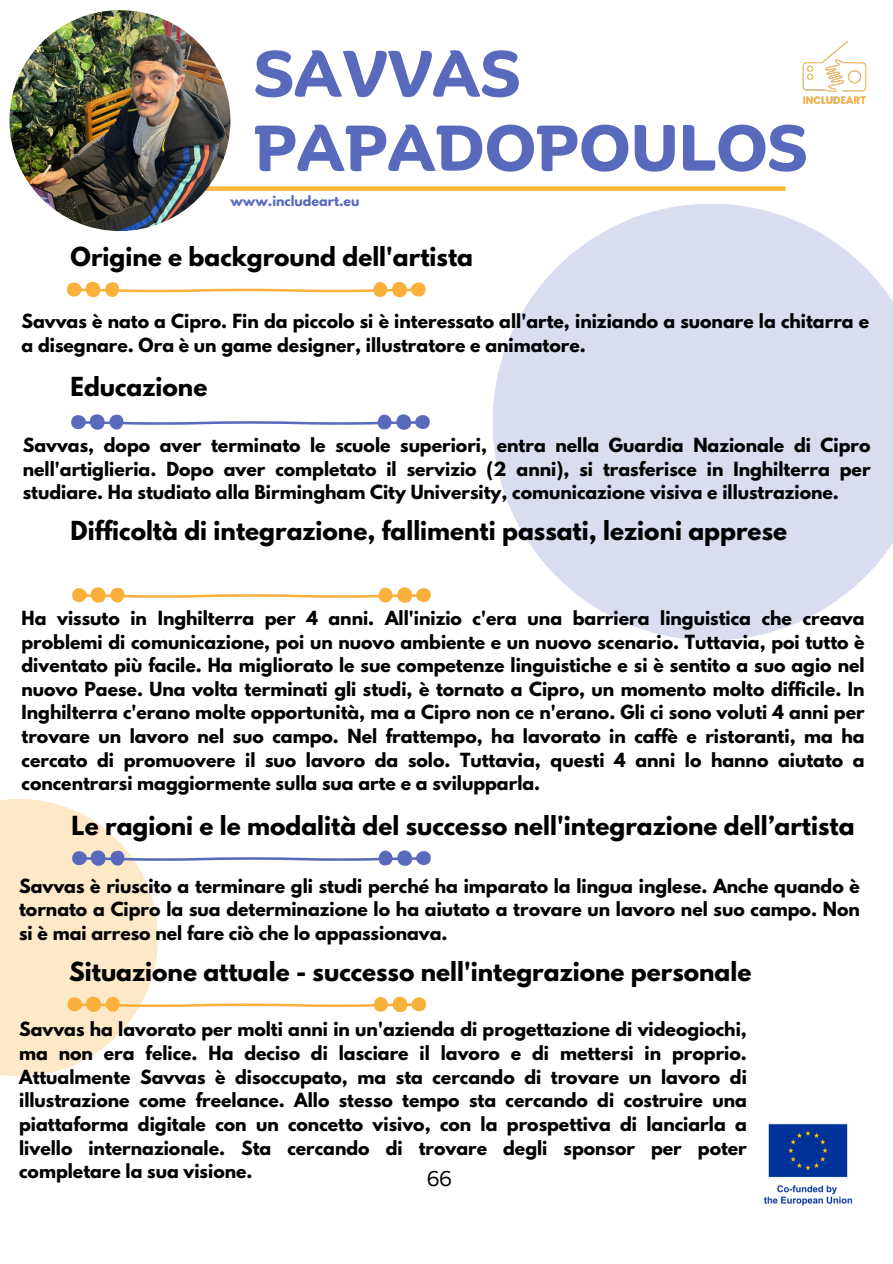
<style>
.page{position:relative;width:893px;height:1264px;background:#fff}
.page>*{position:absolute;margin:0;border:0;box-sizing:border-box;transform-origin:0 0}
.t1{font:700 62.55px/74.2px "Binate Display";color:#596abc}
.t2{font:700 23.25px "League Spartan";color:#000}
.t3{font:20.7px "Binate Display";color:#000}
.t4{font:700 17.25px/23.7px "League Spartan";color:#000;text-align:justify}
.t5{font:700 12.75px "League Spartan";color:#596abc}
</style>
<div class="page">
<div style="left:89px;top:186px;width:696px;height:5px;background:#fbb83c"></div>
<svg style="left:493px;top:204px;width:399px;height:436px;fill:#d9ddef"></svg>
<svg style="left:0;top:799px;width:158px;height:277px;fill:#fde9c8"></svg>
<svg style="left:67px;top:281px;width:359px;height:17px"></svg>
<img style="left:802px;top:41px;width:65px;height:63px">
<svg style="left:71px;top:414px;width:359px;height:16px"></svg>
<svg style="left:72px;top:849px;width:359px;height:18px"></svg>
<svg style="left:72px;top:587px;width:359px;height:16px"></svg>
<img style="left:9px;top:10px;width:221px;height:221px;border-radius:50%">
<img style="left:763px;top:1123px;width:90px;height:83px">
<svg style="left:67px;top:995px;width:359px;height:18px"></svg>
<p class="t1" style="left:254px;top:28px;width:555px">SAVVAS<br>PAPADOPOULOS</p>
<p class="t5" style="left:230px;top:194px;width:131px">www.includeart.eu</p>
<p class="t2" style="left:71px;top:245px;width:404px">Origine e background dell'artista</p>
<p class="t4" style="left:22px;top:312px;width:849px">Savvas è nato a Cipro. Fin da piccolo si è interessato all'arte, iniziando a suonare la chitarra e a disegnare. Ora è un game designer, illustratore e animatore.</p>
<p class="t2" style="left:71px;top:375px;width:138px">Educazione</p>
<p class="t4" style="left:23px;top:435px;width:849px">Savvas, dopo aver terminato le scuole superiori, entra nella Guardia Nazionale di Cipro nell'artiglieria. Dopo aver completato il servizio (2 anni), si trasferisce in Inghilterra per studiare. Ha studiato alla Birmingham City University, comunicazione visiva e illustrazione.</p>
<p class="t2" style="left:71px;top:519px;width:718px">Difficoltà di integrazione, fallimenti passati, lezioni apprese</p>
<p class="t4" style="left:22px;top:608px;width:844px">Ha vissuto in Inghilterra per 4 anni. All'inizio c'era una barriera linguistica che creava problemi di comunicazione, poi un nuovo ambiente e un nuovo scenario. Tuttavia, poi tutto è diventato più facile. Ha migliorato le sue competenze linguistiche e si è sentito a suo agio nel nuovo Paese. Una volta terminati gli studi, è tornato a Cipro, un momento molto difficile. In Inghilterra c'erano molte opportunità, ma a Cipro non ce n'erano. Gli ci sono voluti 4 anni per trovare un lavoro nel suo campo. Nel frattempo, ha lavorato in caffè e ristoranti, ma ha cercato di promuovere il suo lavoro da solo. Tuttavia, questi 4 anni lo hanno aiutato a concentrarsi maggiormente sulla sua arte e a svilupparla.</p>
<p class="t2" style="left:72px;top:813px;width:784px">Le ragioni e le modalità del successo nell'integrazione dell’artista</p>
<p class="t4" style="left:19px;top:876px;width:842px">Savvas è riuscito a terminare gli studi perché ha imparato la lingua inglese. Anche quando è tornato a Cipro la sua determinazione lo ha aiutato a trovare un lavoro nel suo campo. Non si è mai arreso nel fare ciò che lo appassionava.</p>
<p class="t2" style="left:69px;top:959px;width:683px">Situazione attuale - successo nell'integrazione personale</p>
<p class="t4" style="left:19px;top:1019px;width:729px">Savvas ha lavorato per molti anni in un'azienda di progettazione di videogiochi, ma non era felice. Ha deciso di lasciare il lavoro e di mettersi in proprio.<br>Attualmente Savvas è disoccupato, ma sta cercando di trovare un lavoro di illustrazione come freelance. Allo stesso tempo sta cercando di costruire una piattaforma digitale con un concetto visivo, con la prospettiva di lanciarla a livello internazionale. Sta cercando di trovare degli sponsor per poter completare la sua visione.</p>
<p class="t3" style="left:426px;top:1158px;width:27px">66</p>
</div>
